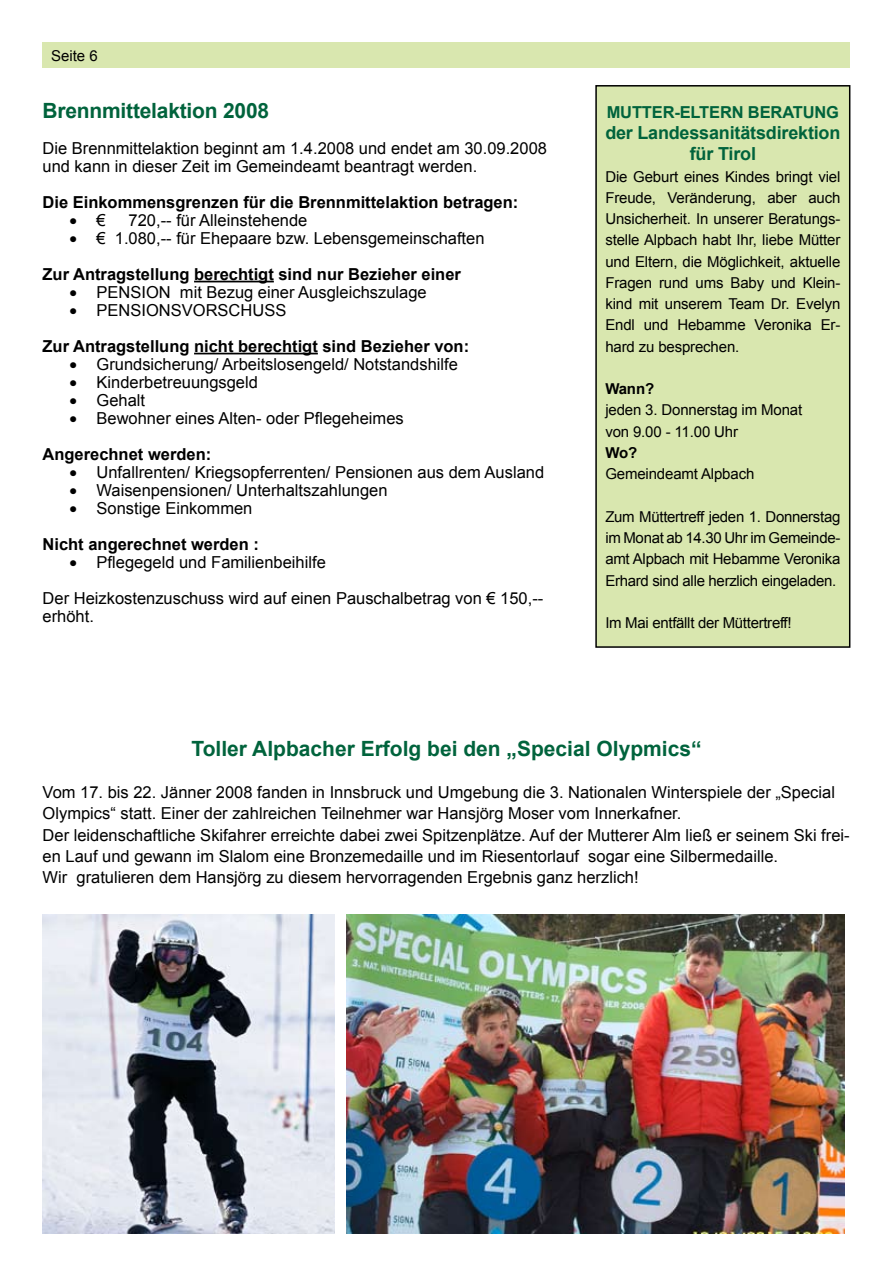
<style>
.page{position:relative;width:893px;height:1263px;background:#fff}
.page>*{position:absolute;margin:0;border:0;box-sizing:border-box;transform-origin:0 0}
.t1{font:700 21px "Arial";color:#00633c}
.t2{font:700 18px/21.3px "Arial";letter-spacing:-.01em;color:#00633c;text-align:center}
.t3{font:16.5px/21.3px "Arial";color:#000}
.t4{font:700 16.5px/36px "Arial";color:#000}
.t5{font:700 16.5px "Arial";letter-spacing:-.01em;color:#00633c}
.t6{font:15px/21.3px "Arial";letter-spacing:-.01em;color:#000;text-align:justify}
.t7{font:700 15px "Arial";letter-spacing:-.02em;color:#000}
.s1{font-weight:400}
.s2{font-weight:700}
</style>
<div class="page">
<div style="left:43px;top:43px;width:807px;height:25px;background:#d9e7af"></div>
<hr style="left:194px;top:281px;width:80px;height:1px;background:#000">
<hr style="left:194px;top:353px;width:124px;height:1px;background:#000">
<img style="left:347px;top:915px;width:497px;height:318px">
<img style="left:43px;top:915px;width:291px;height:318px">
<div style="left:596px;top:86px;width:254px;height:561px;background:#d9e7af"></div>
<div style="left:595px;top:85px;width:255px;height:563px;border:2px solid #000"></div>
<p class="t6" style="left:51px;top:45px;width:48px">Seite 6</p>
<p class="t1" style="left:43px;top:99px;width:228px">Brennmittelaktion 2008</p>
<p class="t3" style="left:43px;top:139px;width:506px;line-height:18px">Die Brennmittelaktion beginnt am 1.4.2008 und endet am 30.09.2008 und kann in dieser Zeit im Gemeindeamt beantragt werden.</p>
<p class="t4" style="left:43px;top:184px;width:477px">Die Einkommensgrenzen für die Brennmittelaktion betragen:</p>
<p class="t3" style="left:70px;top:209px;width:38px">• €</p>
<p class="t3" style="left:129px;top:209px;width:180px">720,-- für Alleinstehende</p>
<p class="t4" style="left:43px;top:220px;width:443px;text-indent:27px">• <span class="s1">€ 1.080,-- für Ehepaare bzw. Lebensgemeinschaften<br></span>Zur Antragstellung berechtigt sind nur Bezieher einer</p>
<p class="t3" style="left:70px;top:281px;width:359px">• PENSION mit Bezug einer Ausgleichszulage</p>
<p class="t4" style="left:43px;top:292px;width:428px;text-indent:27px">• <span class="s1">PENSIONSVORSCHUSS<br></span>Zur Antragstellung nicht berechtigt sind Bezieher von:</p>
<p class="t3" style="left:70px;top:353px;width:390px">• Grundsicherung/ Arbeitslosengeld/ Notstandshilfe</p>
<p class="t3" style="left:70px;top:371px;width:190px">• Kinderbetreuungsgeld</p>
<p class="t3" style="left:70px;top:389px;width:77px">• Gehalt</p>
<p class="t3" style="left:43px;top:400px;width:363px;line-height:36px;text-indent:27px">• Bewohner eines Alten- oder Pflegeheimes<br><span class="s2">Angerechnet werden:</span></p>
<p class="t3" style="left:70px;top:461px;width:476px">• Unfallrenten/ Kriegsopferrenten/ Pensionen aus dem Ausland</p>
<p class="t3" style="left:70px;top:479px;width:320px">• Waisenpensionen/ Unterhaltszahlungen</p>
<p class="t4" style="left:43px;top:490px;width:218px;text-indent:27px">• <span class="s1">Sonstige Einkommen<br></span>Nicht angerechnet werden :</p>
<p class="t3" style="left:43px;top:544px;width:502px;line-height:36px;text-indent:27px">• Pflegegeld und Familienbeihilfe<br>Der Heizkostenzuschuss wird auf einen Pauschalbetrag von € 150,--</p>
<p class="t3" style="left:43px;top:605px;width:53px">erhöht.</p>
<p class="t5" style="left:607px;top:103px;width:234px">MUTTER-ELTERN BERATUNG</p>
<p class="t2" style="left:605px;top:122px;width:237px">der Landessanitätsdirektion für Tirol</p>
<p class="t6" style="left:605px;top:166px;width:237px">Die Geburt eines Kindes bringt viel Freude, Veränderung, aber auch Unsicherheit. In unserer Beratungs&shy;stelle Alpbach habt Ihr, liebe Mütter und Eltern, die Möglichkeit, aktuelle Fragen rund ums Baby und Klein&shy;kind mit unserem Team Dr. Evelyn Endl und Hebamme Veronika Er&shy;hard zu besprechen.</p>
<p class="t7" style="left:605px;top:380px;width:50px">Wann?</p>
<p class="t6" style="left:605px;top:399px;width:198px">jeden 3. Donnerstag im Monat von 9.00 - 11.00 Uhr</p>
<p class="t7" style="left:605px;top:444px;width:33px">Wo?</p>
<p class="t6" style="left:605px;top:463px;width:151px">Gemeindeamt Alpbach</p>
<p class="t6" style="left:605px;top:506px;width:237px">Zum Müttertreff jeden 1. Donnerstag im Monat ab 14.30 Uhr im Gemeinde&shy;amt Alpbach mit Hebamme Veronika Erhard sind alle herzlich eingeladen.</p>
<p class="t6" style="left:605px;top:612px;width:188px">Im Mai entfällt der Müttertreff!</p>
<p class="t1" style="left:191px;top:736px;width:512px">Toller Alpbacher Erfolg bei den „Special Olypmics“</p>
<p class="t3" style="left:43px;top:782px;width:809px">Vom 17. bis 22. Jänner 2008 fanden in Innsbruck und Umgebung die 3. Nationalen Winterspiele der „Special Olympics“ statt. Einer der zahlreichen Teilnehmer war Hansjörg Moser vom Innerkafner.<br>Der leidenschaftliche Skifahrer erreichte dabei zwei Spitzenplätze. Auf der Mutterer Alm ließ er seinem Ski frei&shy;en Lauf und gewann im Slalom eine Bronzemedaille und im Riesentorlauf sogar eine Silbermedaille.<br>Wir gratulieren dem Hansjörg zu diesem hervorragenden Ergebnis ganz herzlich!</p>
</div>
